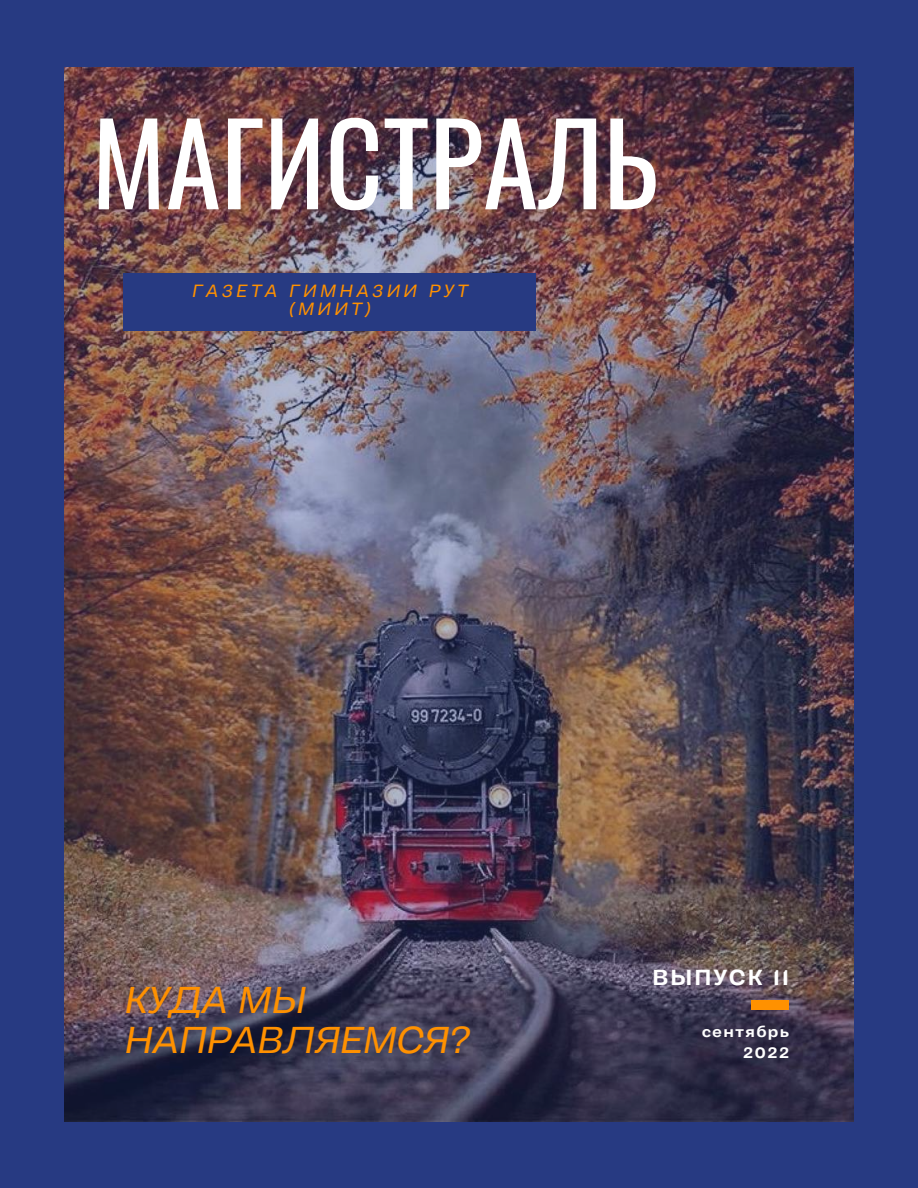
<style>
.page{position:relative;width:918px;height:1188px;background:#273a82}
.page>*{position:absolute;margin:0;border:0;box-sizing:border-box;transform-origin:0 0}
.t1{font:112.05px "Oswald";color:#fff}
.t2{font:italic 37.35px/40.5px "Body Grotesque Fit";color:#ff9100}
.t3{font:700 21.75px "Body Grotesque Fit";letter-spacing:.1em;color:#fff}
.t4{font:italic 17.7px/18.5px "Body Grotesque Fit";letter-spacing:.2em;color:#ff9100;text-align:center}
.t5{font:700 15.6px/21.3px "Body Grotesque Fit";letter-spacing:.1em;color:#fff;text-align:right}
</style>
<div class="page">
<img style="left:64px;top:67px;width:789px;height:1054px">
<div style="left:123px;top:274px;width:413px;height:56px;background:#273a82"></div>
<div style="left:752px;top:1000px;width:37px;height:9px;background:#ff9100"></div>
<h1 class="t1" style="left:92px;top:76px;width:568px">МАГИСТРАЛЬ</h1>
<p class="t4" style="left:191px;top:283px;width:277px">ГАЗЕТА ГИМНАЗИИ РУТ (МИИТ)</p>
<h2 class="t2" style="left:123px;top:982px;width:346px">КУДА МЫ<br>НАПРАВЛЯЕМСЯ?</h2>
<p class="t3" style="left:652px;top:965px;width:138px">ВЫПУСК 11</p>
<p class="t5" style="left:702px;top:1022px;width:88px">сентябрь<br>2022</p>
</div>
